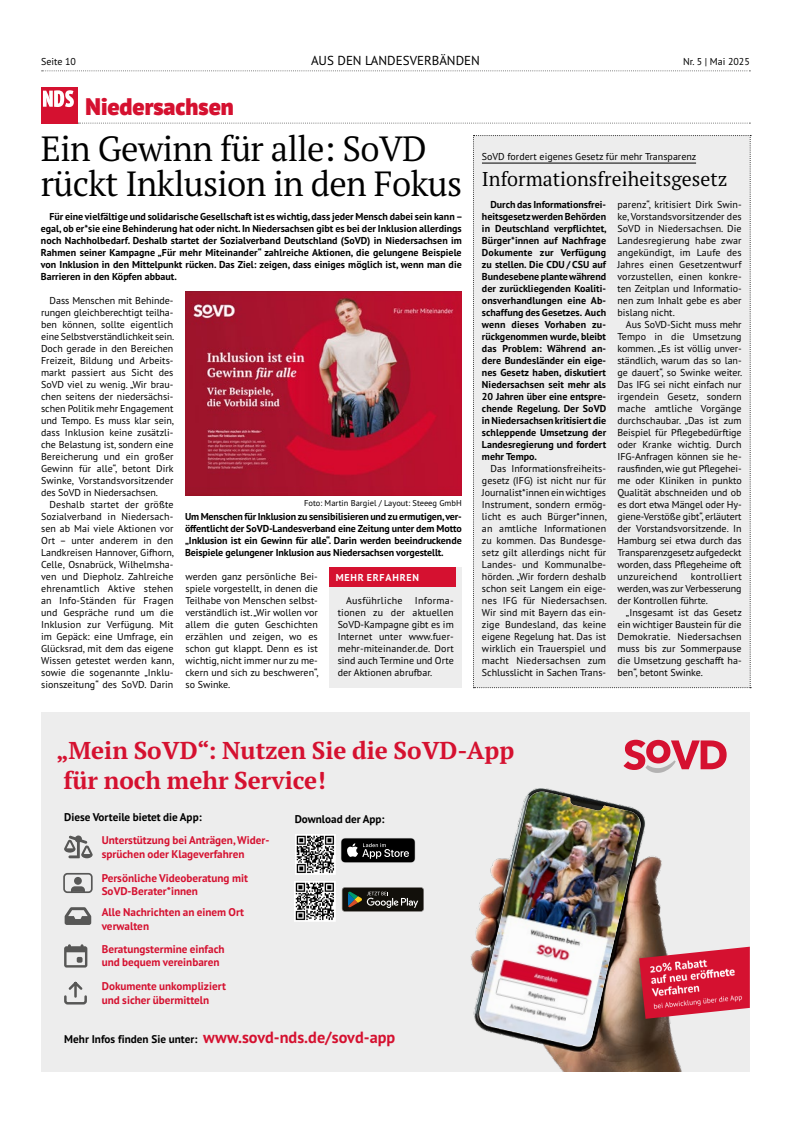
<style>
.page{position:relative;width:791px;height:1134px;background:#fff}
.page>*{position:absolute;margin:0;border:0;box-sizing:border-box;transform-origin:0 0}
.t1{font:35px/35px "PT Serif Pro";letter-spacing:-.02em;color:#000}
.t2{font:700 24.4px/29.3px "PT Serif Pro";color:#d51130}
.t3{font:900 24px "PT Sans Pro";color:#d51130}
.t4{font:20px "PT Serif Pro";color:#000}
.t5{font:13px "PT Sans Pro";color:#000}
.t6{font:700 11.2px/13.4px "PT Sans Pro";color:#d51130}
.t7{font:700 11.2px "PT Sans Pro";color:#000}
.t8{font:10px/12px "PT Sans Pro";color:#000;text-align:justify}
.t9{font:700 10px/12px "PT Sans Pro";color:#000;text-align:justify}
.t10{font:700 10px "PT Sans Pro";letter-spacing:.08em;color:#fff}
.t11{font:8.5px "PT Sans Pro";color:#000}
.s1{font-size:16.3px;color:#d51130}
</style>
<div class="page">
<svg style="left:78px;top:123px;width:672px;height:1px"></svg>
<img style="left:185px;top:292px;width:277px;height:204px">
<div style="left:41px;top:88px;width:36px;height:36px;background:#d51130"></div>
<svg style="left:43px;top:90px;width:31px;height:17px"></svg>
<div style="left:41px;top:712px;width:709px;height:359px;background:#ededed"></div>
<svg style="left:623px;top:740px;width:104px;height:33px"></svg>
<svg style="left:64px;top:835px;width:29px;height:23px"></svg>
<div style="left:63px;top:873px;width:30px;height:20px;border:2px solid #575756;border-radius:3px"></div>
<svg style="left:70px;top:877px;width:16px;height:16px"></svg>
<svg style="left:65px;top:907px;width:26px;height:18px"></svg>
<svg style="left:64px;top:944px;width:23px;height:23px"></svg>
<svg style="left:64px;top:981px;width:23px;height:24px"></svg>
<img style="left:470px;top:788px;width:212px;height:283px">
<img style="left:478px;top:792px;width:164px;height:255px">
<svg style="left:341px;top:838px;width:74px;height:25px;background:#2f2f2f"></svg>
<img style="left:295px;top:834px;width:41px;height:41px">
<img style="left:295px;top:881px;width:40px;height:40px">
<svg style="left:342px;top:887px;width:82px;height:24px;background:#33342d"></svg>
<svg style="left:639px;top:947px;width:111px;height:72px"></svg>
<img style="left:650px;top:957px;width:94px;height:53px">
<div style="left:330px;top:567px;width:132px;height:121px;background:#ededed"></div>
<div style="left:330px;top:568px;width:126px;height:19px;background:#d51130"></div>
<div style="left:473px;top:135px;width:278px;height:553px;background:#ededed"></div>
<hr style="left:482px;top:163px;width:214px;height:1px;background:#000">
<svg style="left:42px;top:70px;width:708px;height:1px"></svg>
<p class="t8" style="left:41px;top:55px;width:36px">Seite 10</p>
<h3 class="t5" style="left:311px;top:52px;width:170px">AUS DEN LANDESVERBÄNDEN</h3>
<p class="t8" style="left:683px;top:55px;width:68px">Nr. 5 | Mai 2025</p>
<h1 class="t3" style="left:86px;top:90px;width:150px">Niedersachsen</h1>
<h2 class="t1" style="left:41px;top:130px;width:423px">Ein Gewinn für alle: SoVD rückt Inklusion in den Fokus</h2>
<p class="t9" style="left:41px;top:210px;width:423px;text-indent:9px">Für eine vielfältige und solidarische Gesellschaft ist es wichtig, dass jeder Mensch dabei sein kann – egal, ob er*sie eine Behinderung hat oder nicht. In Niedersachsen gibt es bei der Inklusion allerdings noch Nachholbedarf. Deshalb startet der Sozialverband Deutschland (SoVD) in Niedersachsen im Rahmen seiner Kampagne „Für mehr Miteinander“ zahlreiche Aktionen, die gelungene Beispiele von Inklusion in den Mittelpunkt rücken. Das Ziel: zeigen, dass einiges möglich ist, wenn man die Barrieren in den Köpfen abbaut.</p>
<p class="t8" style="left:41px;top:294px;width:135px;text-indent:9px">Dass Menschen mit Behinde&shy;rungen gleichberechtigt teilha&shy;ben können, sollte eigentlich eine Selbstverständlichkeit sein.<br>Doch gerade in den Bereichen Freizeit, Bildung und Arbeits&shy;markt passiert aus Sicht des SoVD viel zu wenig. „Wir brau&shy;chen seitens der niedersächsi&shy;schen Politik mehr Engagement und Tempo. Es muss klar sein, dass Inklusion keine zusätzli&shy;che Belastung ist, sondern eine Bereicherung und ein großer Gewinn für alle“, betont Dirk Swinke, Vorstandsvorsitzender des SoVD in Niedersachsen.</p>
<p class="t8" style="left:41px;top:498px;width:135px;text-indent:8px">Deshalb startet der größte Sozialverband in Niedersach&shy;sen ab Mai viele Aktionen vor Ort – unter anderem in den Landkreisen Hannover, Gifhorn, Celle, Osnabrück, Wilhelmsha&shy;ven und Diepholz. Zahlreiche ehrenamtlich Aktive stehen an Info-Ständen für Fragen und Gespräche rund um die Inklusion zur Verfügung. Mit im Gepäck: eine Umfrage, ein Glücksrad, mit dem das eigene Wissen getestet werden kann, sowie die sogenannte „Inklu&shy;sionszeitung“ des SoVD. Darin</p>
<p class="t11" style="left:304px;top:497px;width:159px">Foto: Martin Bargiel / Layout: Steeeg GmbH</p>
<p class="t9" style="left:185px;top:510px;width:278px">Um Menschen für Inklusion zu sensibilisieren und zu ermutigen, ver&shy;öffentlicht der SoVD-Landesverband eine Zeitung unter dem Motto „Inklusion ist ein Gewinn für alle“. Darin werden beeindruckende Beispiele gelungener Inklusion aus Niedersachsen vorgestellt.</p>
<p class="t8" style="left:185px;top:570px;width:135px">werden ganz persönliche Bei&shy;spiele vorgestellt, in denen die Teilhabe von Menschen selbst&shy;verständlich ist. „Wir wollen vor allem die guten Geschichten erzählen und zeigen, wo es schon gut klappt. Denn es ist wichtig, nicht immer nur zu me&shy;ckern und sich zu beschweren“, so Swinke.</p>
<h3 class="t10" style="left:336px;top:571px;width:85px">MEHR ERFAHREN</h3>
<p class="t8" style="left:338px;top:594px;width:118px;text-indent:8px">Ausführliche Informa&shy;tionen zu der aktuellen SoVD-Kampagne gibt es im Internet unter www.fuer&shy;mehr-miteinander.de. Dort sind auch Termine und Orte der Aktionen abrufbar.</p>
<p class="t8" style="left:482px;top:150px;width:216px">SoVD fordert eigenes Gesetz für mehr Transparenz</p>
<h1 class="t4" style="left:482px;top:165px;width:247px">Informationsfreiheitsgesetz</h1>
<p class="t9" style="left:482px;top:198px;width:126px;text-indent:8px">Durch das Informationsfrei&shy;heitsgesetz werden Behörden in Deutschland verpflichtet, Bürger*innen auf Nachfrage Dokumente zur Verfügung zu stellen. Die CDU / CSU auf Bundesebene plante während der zurückliegenden Koaliti&shy;onsverhandlungen eine Ab&shy;schaffung des Gesetzes. Auch wenn dieses Vorhaben zu&shy;rückgenommen wurde, bleibt das Problem: Während an&shy;dere Bundesländer ein eige&shy;nes Gesetz haben, diskutiert Niedersachsen seit mehr als 20 Jahren über eine entspre&shy;chende Regelung. Der SoVD in Niedersachsen kritisiert die schleppende Umsetzung der Landesregierung und fordert mehr Tempo.</p>
<p class="t8" style="left:482px;top:462px;width:126px;text-indent:9px">Das Informationsfreiheits&shy;gesetz (IFG) ist nicht nur für Journalist*innen ein wichtiges Instrument, sondern ermög&shy;licht es auch Bürger*innen, an amtliche Informationen zu kommen. Das Bundesge&shy;setz gilt allerdings nicht für Landes- und Kommunalbe&shy;hörden. „Wir fordern deshalb schon seit Langem ein eige&shy;nes IFG für Niedersachsen.<br>Wir sind mit Bayern das ein&shy;zige Bundesland, das keine eigene Regelung hat. Das ist wirklich ein Trauerspiel und macht Niedersachsen zum Schlusslicht in Sachen Trans-</p>
<p class="t8" style="left:617px;top:198px;width:126px">parenz“, kritisiert Dirk Swin&shy;ke, Vorstandsvorsitzender des SoVD in Niedersachsen. Die Landesregierung habe zwar angekündigt, im Laufe des Jahres einen Gesetzentwurf vorzustellen, einen konkre&shy;ten Zeitplan und Informatio&shy;nen zum Inhalt gebe es aber bislang nicht.</p>
<p class="t8" style="left:617px;top:318px;width:126px;text-indent:8px">Aus SoVD-Sicht muss mehr Tempo in die Umsetzung kommen. „Es ist völlig unver&shy;ständlich, warum das so lan&shy;ge dauert“, so Swinke weiter.<br>Das IFG sei nicht einfach nur irgendein Gesetz, sondern mache amtliche Vorgänge durchschaubar. „Das ist zum Beispiel für Pflegebedürftige oder Kranke wichtig. Durch IFG-Anfragen können sie he&shy;rausfinden, wie gut Pflegehei&shy;me oder Kliniken in punkto Qualität abschneiden und ob es dort etwa Mängel oder Hy&shy;giene-Verstöße gibt“, erläutert der Vorstandsvorsitzende. In Hamburg sei etwa durch das Transparenzgesetz aufgedeckt worden, dass Pflegeheime oft unzureichend</p>
<p class="t8" style="left:617px;top:570px;width:126px;text-indent:73px">kontrolliert werden, was zur Verbesserung der Kontrollen führte.</p>
<p class="t8" style="left:617px;top:606px;width:126px;text-indent:8px">„Insgesamt ist das Gesetz ein wichtiger Baustein für die Demokratie. Niedersachsen muss bis zur Sommerpause die Umsetzung geschafft ha&shy;ben“, betont Swinke.</p>
<h1 class="t2" style="left:56px;top:735px;width:460px">„Mein SoVD“: Nutzen Sie die SoVD-App für noch mehr Service!</h1>
<p class="t7" style="left:64px;top:810px;width:139px">Diese Vorteile bietet die App:</p>
<p class="t6" style="left:102px;top:833px;width:169px">Unterstützung bei Anträgen, Wider&shy;sprüchen oder Klageverfahren</p>
<p class="t6" style="left:102px;top:871px;width:148px">Persönliche Videoberatung mit<br>SoVD-Berater*innen</p>
<p class="t6" style="left:102px;top:905px;width:144px">Alle Nachrichten an einem Ort verwalten</p>
<p class="t6" style="left:102px;top:942px;width:124px">Beratungstermine einfach und bequem vereinbaren</p>
<p class="t6" style="left:102px;top:979px;width:126px">Dokumente unkompliziert und sicher übermitteln</p>
<p class="t7" style="left:295px;top:812px;width:91px">Download der App:</p>
<p class="t7" style="left:64px;top:1031px;width:332px">Mehr Infos finden Sie unter: <span class="s1">www.sovd-nds.de/sovd-app</span></p>
</div>
